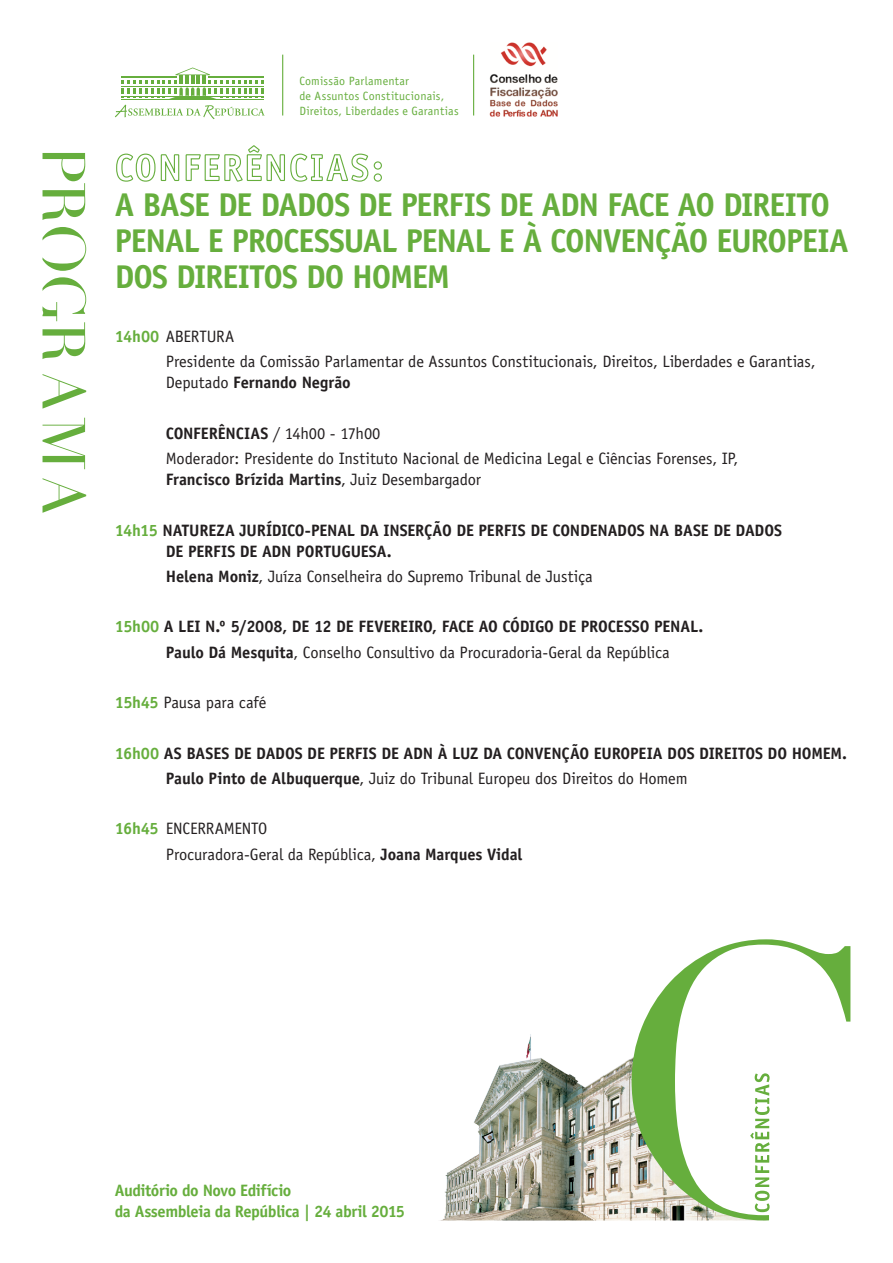
<style>
.page{position:relative;width:893px;height:1263px;background:#fff}
.page>*{position:absolute;margin:0;border:0;box-sizing:border-box;transform-origin:0 0}
.t1{font:700 33px/36px "Officina Sans";letter-spacing:-.035em;color:#66ae3d}
.t2{font:16.5px/21px "Officina Sans";letter-spacing:-.01em;color:#231f20}
.t3{font:700 16.5px/21px "Officina Sans";letter-spacing:-.01em;color:#231f20}
.t4{font:700 16.5px/21px "Officina Sans";letter-spacing:-.03em;color:#66ae3d}
.t5{font:12px/15px "Officina Sans";letter-spacing:.015em;color:#66ae3d}
.s1{font-weight:700;color:#66ae3d}
.s2{font-weight:700}
.s3{font-weight:400}
.s4{color:#66ae3d}
</style>
<div class="page">
<svg style="left:115px;top:105px;width:150px;height:14px"></svg>
<hr style="left:122px;top:99px;width:142px;height:1px;background:#66ae3d">
<svg style="left:122px;top:68px;width:142px;height:31px"></svg>
<hr style="left:122px;top:76px;width:55px;height:1px;background:#66ae3d">
<hr style="left:209px;top:76px;width:55px;height:1px;background:#66ae3d">
<hr style="left:282px;top:55px;width:1px;height:61px;background:#66ae3d">
<hr style="left:473px;top:55px;width:1px;height:61px;background:#66ae3d">
<svg style="left:116px;top:145px;width:266px;height:37px"></svg>
<svg style="left:43px;top:153px;width:43px;height:360px"></svg>
<img style="left:489px;top:43px;width:69px;height:74px">
<img style="left:442px;top:1034px;width:190px;height:186px">
<svg style="left:632px;top:939px;width:218px;height:281px"></svg>
<svg style="left:750px;top:1073px;width:20px;height:139px"></svg>
<p class="t5" style="left:299px;top:74px;width:161px">Comissão Parlamentar<br>de Assuntos Constitucionais,<br>Direitos, Liberdades e Garantias</p>
<p class="t1" style="left:115px;top:187px;width:735px">A BASE DE DADOS DE PERFIS DE ADN FACE AO DIREITO<br>PENAL E PROCESSUAL PENAL E À CONVENÇÃO EUROPEIA<br>DOS DIREITOS DO HOMEM</p>
<p class="t2" style="left:115px;top:326px;width:121px"><span class="s1">14h00</span> ABERTURA</p>
<p class="t2" style="left:166px;top:351px;width:651px">Presidente da Comissão Parlamentar de Assuntos Constitucionais, Direitos, Liberdades e Garantias,<br>Deputado <span class="s2">Fernando Negrão</span></p>
<p class="t3" style="left:166px;top:423px;width:216px">CONFERÊNCIAS <span class="s3">/ 14h00 - 17h00</span></p>
<p class="t2" style="left:166px;top:448px;width:574px">Moderador: Presidente do Instituto Nacional de Medicina Legal e Ciências Forenses, IP,<br><span class="s2">Francisco Brízida Martins</span>, Juiz Desembargador</p>
<p class="t3" style="left:166px;top:519px;width:618px;text-indent:-51px"><span class="s4">14h15</span> NATUREZA JURÍDICO-PENAL DA INSERÇÃO DE PERFIS DE CONDENADOS NA BASE DE DADOS<br>DE PERFIS DE ADN PORTUGUESA.</p>
<p class="t2" style="left:166px;top:566px;width:429px"><span class="s2">Helena Moniz</span>, Juíza Conselheira do Supremo Tribunal de Justiça</p>
<p class="t3" style="left:115px;top:616px;width:590px"><span class="s4">15h00</span> A LEI N.º 5/2008, DE 12 DE FEVEREIRO, FACE AO CÓDIGO DE PROCESSO PENAL.</p>
<p class="t2" style="left:166px;top:642px;width:505px"><span class="s2">Paulo Dá Mesquita</span>, Conselho Consultivo da Procuradoria-Geral da República</p>
<p class="t2" style="left:115px;top:692px;width:153px"><span class="s1">15h45</span> Pausa para café</p>
<p class="t3" style="left:115px;top:742px;width:734px"><span class="s4">16h00</span> AS BASES DE DADOS DE PERFIS DE ADN À LUZ DA CONVENÇÃO EUROPEIA DOS DIREITOS DO HOMEM.</p>
<p class="t2" style="left:166px;top:768px;width:523px"><span class="s2">Paulo Pinto de Albuquerque</span>, Juiz do Tribunal Europeu dos Direitos do Homem</p>
<p class="t2" style="left:115px;top:818px;width:154px"><span class="s1">16h45</span> ENCERRAMENTO</p>
<p class="t2" style="left:166px;top:844px;width:358px">Procuradora-Geral da República, <span class="s2">Joana Marques Vidal</span></p>
<p class="t4" style="left:115px;top:1179px;width:292px">Auditório do Novo Edifício<br>da Assembleia da República | 24 abril 2015</p>
</div>
